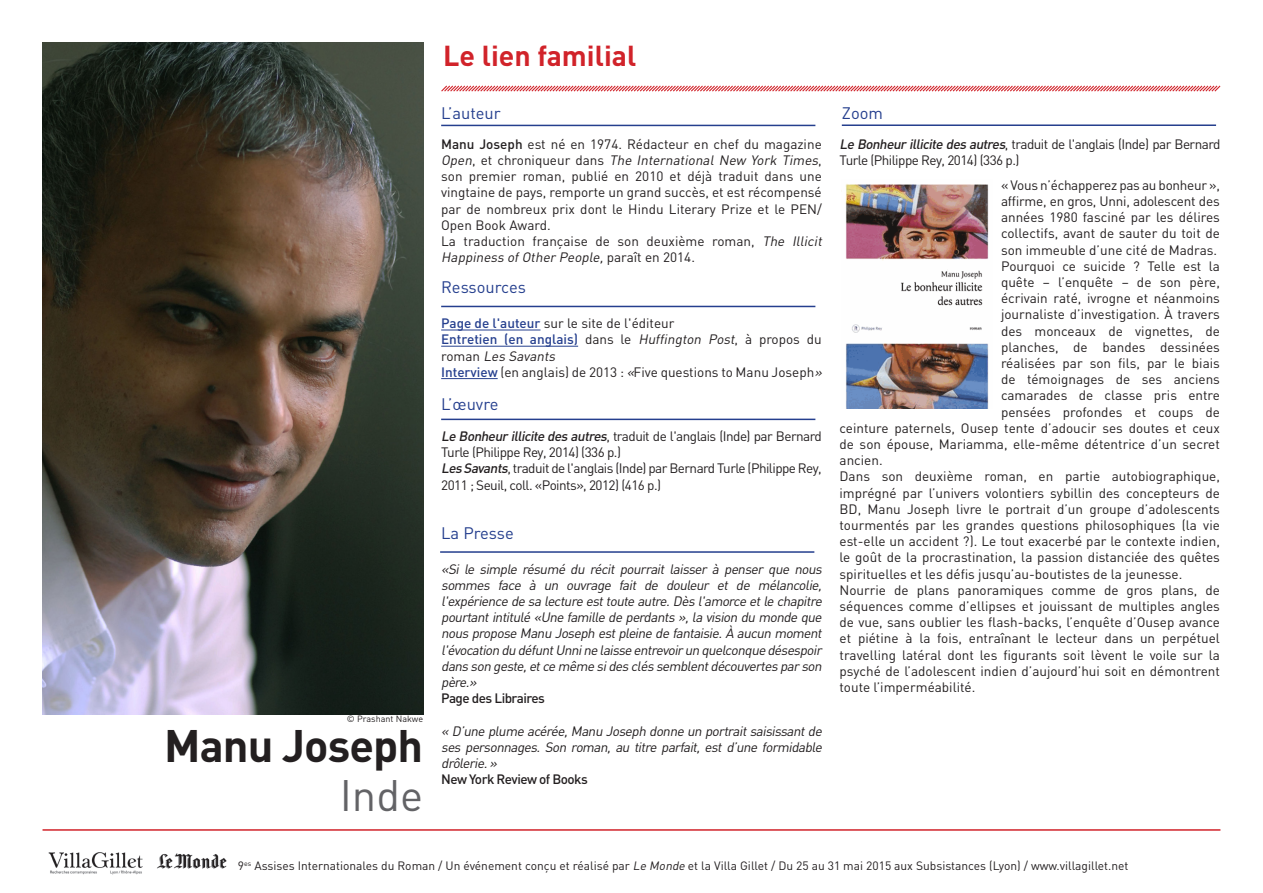
<style>
.page{position:relative;width:1263px;height:893px;background:#fff}
.page>*{position:absolute;margin:0;border:0;box-sizing:border-box;transform-origin:0 0}
.t1{font:700 45px "DIN";letter-spacing:-.02em;color:#231f20}
.t2{font:43.5px "DIN";color:#636366}
.t3{font:700 28.5px "DIN";color:#d1232a}
.t4{font:16.5px "DIN";color:#253f8e}
.t5{font:13.5px/16.2px "DIN";color:#231f20;text-align:justify}
.t6{font:italic 13.5px/16.2px "DIN";color:#231f20;text-align:justify}
.t7{font:13.5px/16.2px "DIN";letter-spacing:-.04em;color:#231f20}
.t8{font:500 13.5px "DIN";letter-spacing:-.04em;color:#231f20}
.t9{font:12px "DIN";color:#231f20}
.t10{font:9px "DIN";color:#231f20}
.s1{font-weight:500}
.s2{font-style:italic}
.s3{font-weight:500;color:#253f8e}
.s4{font-weight:500;font-style:normal;color:#253f8e}
.s5{font-style:normal}
.s6{font-weight:500;font-style:italic}
</style>
<div class="page">
<hr style="left:43px;top:829px;width:1177px;height:2px;background:#d1232a">
<svg style="left:441px;top:85px;width:780px;height:7px"></svg>
<img style="left:157px;top:853px;width:70px;height:16px">
<img style="left:48px;top:852px;width:95px;height:23px">
<hr style="left:441px;top:125px;width:374px;height:1px;background:#253f8e">
<hr style="left:842px;top:124px;width:374px;height:2px;background:#253f8e">
<hr style="left:441px;top:306px;width:374px;height:1px;background:#253f8e">
<img style="left:845px;top:184px;width:144px;height:225px">
<hr style="left:441px;top:419px;width:374px;height:1px;background:#253f8e">
<img style="left:43px;top:43px;width:380px;height:671px">
<hr style="left:440px;top:551px;width:374px;height:2px;background:#253f8e">
<hr style="left:441px;top:329px;width:99px;height:1px;background:#253f8e">
<hr style="left:441px;top:346px;width:137px;height:1px;background:#253f8e">
<hr style="left:441px;top:378px;width:57px;height:1px;background:#253f8e">
<p class="t10" style="left:347px;top:713px;width:78px">© Prashant Nakwe</p>
<p class="t1" style="left:164px;top:717px;width:260px">Manu Joseph</p>
<p class="t2" style="left:340px;top:769px;width:85px">Inde</p>
<p class="t3" style="left:443px;top:37px;width:195px">Le lien familial</p>
<p class="t4" style="left:441px;top:103px;width:61px">L’auteur</p>
<p class="t5" style="left:441px;top:136px;width:382px"><span class="s1">Manu Joseph</span> est né en 1974. Rédacteur en chef du magazine <span class="s2">Open</span>, e t c h ro n i q u e u r d a n s <span class="s2">The International New York Times</span>, son premier roman, publié en 2010 et déjà traduit dans une vingtaine de pays, remporte un grand succès, et est récompensé par de nombreux prix dont le Hindu Literary Prize et le PEN/ Open Book Award.</p>
<p class="t5" style="left:441px;top:233px;width:385px">La traduction française de son deuxième roman, <span class="s2">The Illicit<br>Happiness ofOther People,</span>p a raît e n 2 0 1 4 .</p>
<p class="t4" style="left:441px;top:277px;width:86px">Ressources</p>
<p class="t5" style="left:441px;top:315px;width:235px"><span class="s3">Page de l'auteur</span> sur le site de l'éditeur</p>
<p class="t6" style="left:441px;top:331px;width:382px"><span class="s4">Entretien (en anglais)</span> <span class="s5">dans le</span> Huffington Post<span class="s5">, à propos du ro m a n</span> Les Savants</p>
<p class="t5" style="left:441px;top:363px;width:385px"><span class="s3">Interview</span> (en anglais) de 2013 : <span class="s2">«</span>Five questions to Manu Joseph<span class="s2">»</span></p>
<p class="t4" style="left:441px;top:394px;width:59px">L’œuvre</p>
<p class="t7" style="left:441px;top:428px;width:382px"><span class="s6">Le Bonheurillicite desautres</span>, traduit de l'anglais (Inde) par Bernard<br>Turle (Philippe Rey, 2014) (336 p.)</p>
<p class="t7" style="left:441px;top:460px;width:382px"><span class="s6">LesSavants</span>, traduit de l'anglais (Inde) par Bernard Turle (Philippe Rey,<br>2011 ; Seuil, coll. «Points», 2012) (416 p.)</p>
<p class="t4" style="left:441px;top:523px;width:74px">La Presse</p>
<p class="t6" style="left:441px;top:560px;width:385px">«Si le simple résumé du récit pourrait laisser à penser que nous sommes face à un ouvrage fait de douleur et de mélancolie, l'expérience de sa lecture esttoute autre.Dèsl'amorce etle chapitre pourtantintitulé «Une famille de perdants»,la vision du monde que nouspropose Manu Joseph estpleine de fantaisie.À aucun moment l'évocation du défuntUnnine laisse entrevoirun quelconque désespoir dansson geste,etce même sidescléssemblentdécouvertesparson père.»</p>
<p class="t8" style="left:441px;top:690px;width:105px">Page des Libraires</p>
<p class="t6" style="left:441px;top:722px;width:385px">« D’une plume acérée,Manu Joseph donne un portraitsaisissantde ses personnages. Son roman, au titre parfait, est d’une formidable drôlerie.»</p>
<p class="t8" style="left:441px;top:771px;width:148px">New York Review of Books</p>
<p class="t4" style="left:842px;top:103px;width:43px">Zoom</p>
<p class="t7" style="left:839px;top:136px;width:382px"><span class="s6">Le Bonheurillicite desautres</span>, traduit de l'anglais (Inde) par Bernard<br>Turle (Philippe Rey, 2014) (336 p.)</p>
<p class="t5" style="left:1001px;top:176px;width:220px">« Vous n’échapperez pas au bonheur », affirme, en gros, Unni, adolescent des années 1980 fasciné par les délires collectifs, avant de sauter du toit de son immeuble d’une cité de Madras.</p>
<p class="t5" style="left:1001px;top:257px;width:220px">Pourquoi ce suicide ? Telle est la</p>
<p class="t5" style="left:1001px;top:274px;width:220px">quête – l’enquête – de son père,</p>
<p class="t5" style="left:1001px;top:290px;width:220px">écrivain raté, ivrogne et néanmoins</p>
<p class="t5" style="left:1001px;top:306px;width:220px">journaliste d’investigation. À travers</p>
<p class="t5" style="left:1001px;top:322px;width:220px">des monceaux de vignettes, de</p>
<p class="t5" style="left:1001px;top:338px;width:220px">planches, de bandes dessinées</p>
<p class="t5" style="left:1001px;top:355px;width:220px">réalisées par son fils, par le biais</p>
<p class="t5" style="left:1001px;top:371px;width:220px">de témoignages de ses anciens</p>
<p class="t5" style="left:1001px;top:387px;width:220px">camarades de classe pris entre</p>
<p class="t5" style="left:1001px;top:403px;width:220px">pensées profondes et coups de</p>
<p class="t5" style="left:839px;top:419px;width:382px">ceinture paternels, Ousep tente d’adoucir ses doutes et ceux</p>
<p class="t5" style="left:839px;top:436px;width:382px">de son épouse, Mariamma, elle-même détentrice d’un secret</p>
<p class="t5" style="left:839px;top:452px;width:45px">ancien.</p>
<p class="t5" style="left:839px;top:468px;width:382px">Dans son deuxième roman, en partie autobiographique, imprégné par l’univers volontiers sybillin des concepteurs de BD, Manu Joseph livre le portrait d’un groupe d’adolescents tourmentés par les grandes questions philosophiques (la vie est-elle un accident ?). Le tout exacerbé par le contexte indien, le goût de la procrastination, la passion distanciée des quêtes spirituelles et les défis jusqu’au-boutistes de la jeunesse.</p>
<p class="t5" style="left:839px;top:581px;width:382px">Nourrie de plans panoramiques comme de gros plans, de séquences comme d’ellipses et jouissant de multiples angles de vue, sans oublier les flash-backs, l’enquête d’Ousep avance et piétine à la fois, entraînant le lecteur dans un perpétuel travelling latéral dont les figurants soit lèvent le voile sur la psyché de l’adolescent indien d’aujourd’hui soit en démontrent toute l’imperméabilité.</p>
<p class="t9" style="left:238px;top:858px;width:892px">9<sup>es</sup> Assises Internationales du Roman / Un événement conçu et réalisé par <span class="s2">Le Monde</span> et la Villa Gillet / Du 25 au 31 mai 2015 aux Subsistances (Lyon) / www.villagillet.net</p>
</div>
